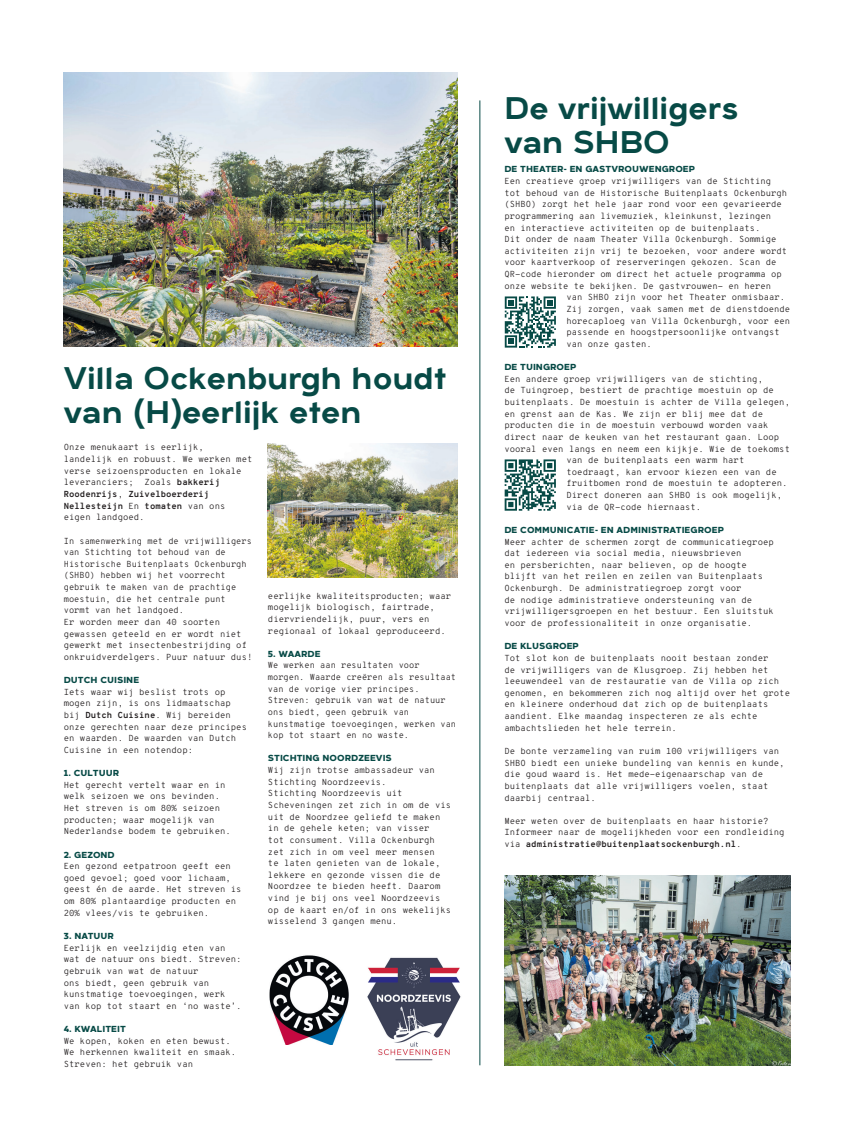
<style>
.page{position:relative;width:854px;height:1138px;background:#fff}
.page>*{position:absolute;margin:0;border:0;box-sizing:border-box;transform-origin:0 0}
.t1{font:700 31.25px/33.8px "Arkibal Display";color:#074a46}
.t2{font:300 8.75px/11.6px "Overpass Mono";color:#231f20}
.t3{font:800 8.75px "Arkibal Display";color:#074a46}
.s1{font-weight:700}
</style>
<div class="page">
<img style="left:64px;top:73px;width:393px;height:274px">
<img style="left:504px;top:875px;width:286px;height:190px">
<img style="left:367px;top:957px;width:94px;height:104px">
<img style="left:269px;top:955px;width:79px;height:89px">
<hr style="left:480px;top:100px;width:1px;height:965px;background:#074a46">
<img style="left:268px;top:444px;width:189px;height:134px">
<svg style="left:505px;top:296px;width:51px;height:51px"></svg>
<svg style="left:505px;top:459px;width:51px;height:51px"></svg>
<h1 class="t1" style="left:64px;top:360px;width:384px">Villa Ockenburgh houdt van (H)eerlijk eten</h1>
<p class="t2" style="left:64px;top:441px;width:190px">Onze menukaart is eerlijk, landelijk en robuust. We werken met verse seizoensproducten en lokale leveranciers; Zoals <span class="s1">bakkerij<br>Roodenrijs</span>, <span class="s1">Zuivelboerderij<br>Nellesteijn</span> En <span class="s1">tomaten</span> van ons eigen landgoed.</p>
<p class="t2" style="left:64px;top:534px;width:190px">In samenwerking met de vrijwilligers van Stichting tot behoud van de Historische Buitenplaats Ockenburgh (SHBO) hebben wij het voorrecht gebruik te maken van de prachtige moestuin, die het centrale punt vormt van het landgoed.<br>Er worden meer dan 40 soorten gewassen geteeld en er wordt niet gewerkt met insectenbestrijding of onkruidverdelgers. Puur natuur dus!</p>
<p class="t3" style="left:64px;top:673px;width:77px">DUTCH CUISINE</p>
<p class="t2" style="left:64px;top:686px;width:185px">Iets waar wij beslist trots op mogen zijn, is ons lidmaatschap bij <span class="s1">Dutch Cuisine</span>. Wij bereiden onze gerechten naar deze principes en waarden. De waarden van Dutch<br>Cuisine in een notendop:</p>
<p class="t3" style="left:64px;top:766px;width:57px">1. CULTUUR</p>
<p class="t2" style="left:64px;top:779px;width:169px">Het gerecht vertelt waar en in welk seizoen we ons bevinden.<br>Het streven is om 80% seizoen producten; waar mogelijk van<br>Nederlandse bodem te gebruiken.</p>
<p class="t3" style="left:64px;top:848px;width:53px">2. GEZOND</p>
<p class="t2" style="left:64px;top:860px;width:179px">Een gezond eetpatroon geeft een goed gevoel; goed voor lichaam, geest én de aarde. Het streven is om 80% plantaardige producten en<br>20% vlees/vis te gebruiken.</p>
<p class="t3" style="left:64px;top:929px;width:52px">3. NATUUR</p>
<p class="t2" style="left:64px;top:941px;width:179px">Eerlijk en veelzijdig eten van wat de natuur ons biedt. Streven: gebruik van wat de natuur<br>ons biedt, geen gebruik van kunstmatige toevoegingen, werk van kop tot staart en ‘no waste’.</p>
<p class="t3" style="left:64px;top:1022px;width:64px">4. KWALITEIT</p>
<p class="t2" style="left:64px;top:1034px;width:174px">We kopen, koken en eten bewust.<br>We herkennen kwaliteit en smaak.<br>Streven: het gebruik van</p>
<p class="t2" style="left:268px;top:590px;width:185px">eerlijke kwaliteitsproducten; waar mogelijk biologisch, fairtrade, diervriendelijk, puur, vers en regionaal of lokaal geproduceerd.</p>
<p class="t3" style="left:268px;top:647px;width:54px">5. WAARDE</p>
<p class="t2" style="left:268px;top:659px;width:190px">We werken aan resultaten voor morgen. Waarde creëren als resultaat van de vorige vier principes.<br>Streven: gebruik van wat de natuur ons biedt, geen gebruik van kunstmatige toevoegingen, werken van kop tot staart en no waste.</p>
<p class="t3" style="left:268px;top:751px;width:125px">STICHTING NOORDZEEVIS</p>
<p class="t2" style="left:268px;top:764px;width:185px">Wij zijn trotse ambassadeur van<br>Stichting Noordzeevis.<br>Stichting Noordzeevis uit<br>Scheveningen zet zich in om de vis uit de Noordzee geliefd te maken in de gehele keten; van visser<br>tot consument. Villa Ockenburgh zet zich in om veel meer mensen<br>te laten genieten van de lokale, lekkere en gezonde vissen die de<br>Noordzee te bieden heeft. Daarom vind je bij ons veel Noordzeevis op de kaart en/of in ons wekelijks wisselend 3 gangen menu.</p>
<h1 class="t1" style="left:504px;top:90px;width:236px">De vrijwilligers van SHBO</h1>
<p class="t3" style="left:504px;top:163px;width:192px">DE THEATER- EN GASTVROUWENGROEP</p>
<p class="t2" style="left:504px;top:175px;width:268px">Een creatieve groep vrijwilligers van de Stichting</p>
<p class="t2" style="left:504px;top:187px;width:284px">tot behoud van de Historische Buitenplaats Ockenburgh</p>
<p class="t2" style="left:504px;top:198px;width:279px">(SHBO) zorgt het hele jaar rond voor een gevarieerde</p>
<p class="t2" style="left:504px;top:210px;width:268px">programmering aan livemuziek, kleinkunst, lezingen</p>
<p class="t2" style="left:504px;top:222px;width:258px">en interactieve activiteiten op de buitenplaats.</p>
<p class="t2" style="left:504px;top:233px;width:274px">Dit onder de naam Theater Villa Ockenburgh. Sommige</p>
<p class="t2" style="left:504px;top:245px;width:284px">activiteiten zijn vrij te bezoeken, voor andere wordt</p>
<p class="t2" style="left:504px;top:256px;width:274px">voor kaartverkoop of reserveringen gekozen. Scan de</p>
<p class="t2" style="left:504px;top:268px;width:279px">QR-code hieronder om direct het actuele programma op</p>
<p class="t2" style="left:504px;top:280px;width:268px">onze website te bekijken. De gastvrouwen- en heren</p>
<p class="t2" style="left:566px;top:291px;width:220px">van SHBO zijn voor het Theater onmisbaar.</p>
<p class="t2" style="left:566px;top:303px;width:225px">Zij zorgen, vaak samen met de dienstdoende</p>
<p class="t2" style="left:566px;top:315px;width:225px">horecaploeg van Villa Ockenburgh, voor een</p>
<p class="t2" style="left:566px;top:326px;width:215px">passende en hoogstpersoonlijke ontvangst</p>
<p class="t2" style="left:566px;top:338px;width:87px">van onze gasten.</p>
<p class="t3" style="left:504px;top:360px;width:73px">DE TUINGROEP</p>
<p class="t2" style="left:504px;top:373px;width:260px">Een andere groep vrijwilligers van de stichting,</p>
<p class="t2" style="left:504px;top:384px;width:271px">de Tuingroep, bestiert de prachtige moestuin op de</p>
<p class="t2" style="left:504px;top:396px;width:287px">buitenplaats. De moestuin is achter de Villa gelegen,</p>
<p class="t2" style="left:504px;top:408px;width:260px">en grenst aan de Kas. We zijn er blij mee dat de</p>
<p class="t2" style="left:504px;top:419px;width:266px">producten die in de moestuin verbouwd worden vaak</p>
<p class="t2" style="left:504px;top:431px;width:276px">direct naar de keuken van het restaurant gaan. Loop</p>
<p class="t2" style="left:504px;top:442px;width:287px">vooral even langs en neem een kijkje. Wie de toekomst</p>
<p class="t2" style="left:566px;top:454px;width:179px">van de buitenplaats een warm hart</p>
<p class="t2" style="left:566px;top:466px;width:212px">toedraagt, kan ervoor kiezen een van de</p>
<p class="t2" style="left:566px;top:477px;width:222px">fruitbomen rond de moestuin te adopteren.</p>
<p class="t2" style="left:566px;top:489px;width:217px">Direct doneren aan SHBO is ook mogelijk,</p>
<p class="t2" style="left:566px;top:501px;width:136px">via de QR-code hiernaast.</p>
<p class="t3" style="left:504px;top:523px;width:221px">DE COMMUNICATIE- EN ADMINISTRATIEGROEP</p>
<p class="t2" style="left:504px;top:535px;width:271px">Meer achter de schermen zorgt de communicatiegroep dat iedereen via social media, nieuwsbrieven<br>en persberichten, naar believen, op de hoogte blijft van het reilen en zeilen van Buitenplaats Ockenburgh. De administratiegroep zorgt voor<br>de nodige administratieve ondersteuning van de vrijwilligersgroepen en het bestuur. Een sluitstuk voor de professionaliteit in onze organisatie.</p>
<p class="t3" style="left:504px;top:639px;width:76px">DE KLUSGROEP</p>
<p class="t2" style="left:504px;top:652px;width:287px">Tot slot kon de buitenplaats nooit bestaan zonder<br>de vrijwilligers van de Klusgroep. Zij hebben het leeuwendeel van de restauratie van de Villa op zich genomen, en bekommeren zich nog altijd over het grote en kleinere onderhoud dat zich op de buitenplaats aandient. Elke maandag inspecteren ze als echte ambachtslieden het hele terrein.</p>
<p class="t2" style="left:504px;top:745px;width:282px">De bonte verzameling van ruim 100 vrijwilligers van SHBO biedt een unieke bundeling van kennis en kunde, die goud waard is. Het mede-eigenaarschap van de buitenplaats dat alle vrijwilligers voelen, staat daarbij centraal.</p>
<p class="t2" style="left:504px;top:815px;width:282px">Meer weten over de buitenplaats en haar historie?<br>Informeer naar de mogelijkheden voor een rondleiding via <span class="s1">administratie@buitenplaatsockenburgh.nl</span>.</p>
</div>
